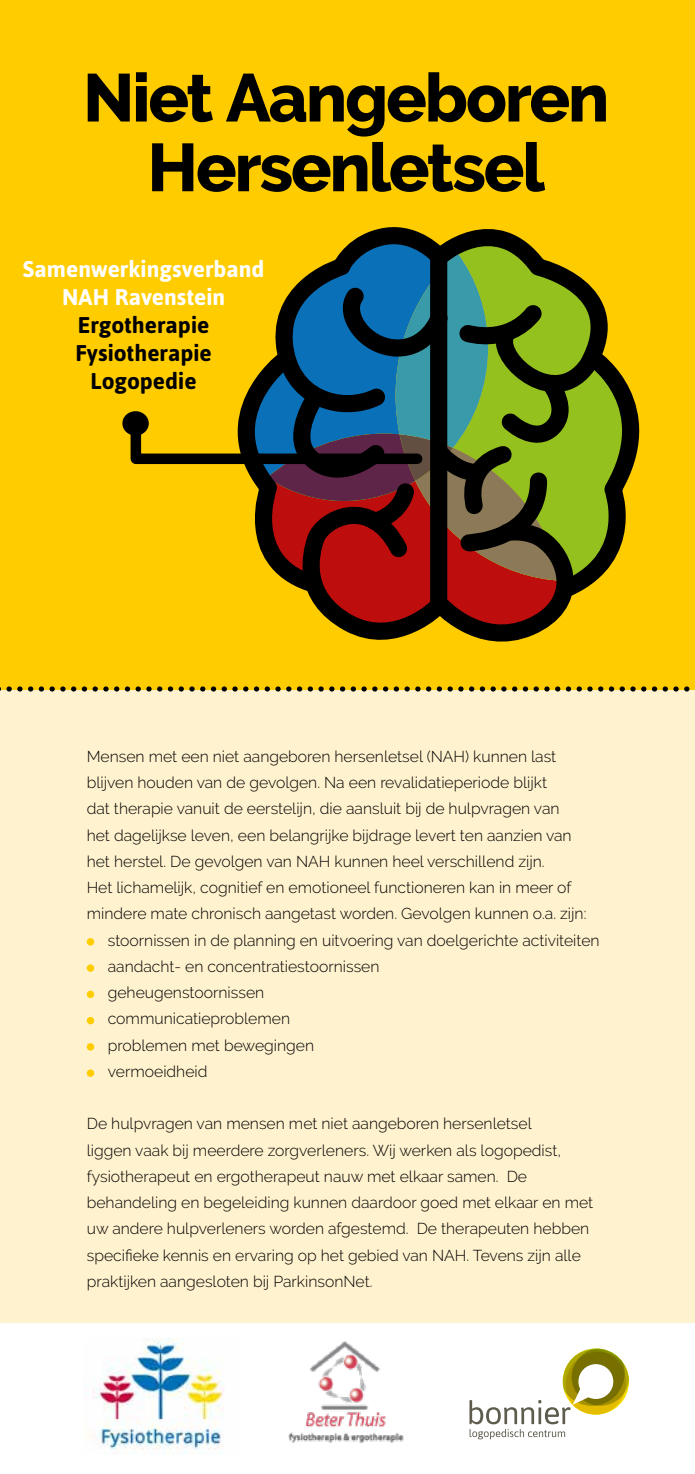
<style>
.page{position:relative;width:695px;height:1474px;background:#fff}
.page>*{position:absolute;margin:0;border:0;box-sizing:border-box;transform-origin:0 0}
.t1{font:800 67.55px/69.6px "Raleway";letter-spacing:-.03em;color:#000;text-align:center}
.t2{font:700 22.75px/28px "Asap";color:#000;text-align:center}
.t3{font:700 22.75px/28px "Asap";color:#fff;text-align:center}
.t4{font:300 15.75px/26.2px "Raleway";color:#000}
</style>
<div class="page">
<div style="left:0;top:637px;width:694px;height:685px;background:#fff2ce"></div>
<div style="left:0;top:0;width:694px;height:689px;background:#fc0"></div>
<div style="left:87px;top:938px;width:7px;height:7px;background:#fc0;border-radius:50%"></div>
<div style="left:87px;top:964px;width:7px;height:7px;background:#fc0;border-radius:50%"></div>
<div style="left:87px;top:990px;width:7px;height:8px;background:#fc0;border-radius:50%"></div>
<div style="left:87px;top:1016px;width:7px;height:8px;background:#fc0;border-radius:50%"></div>
<div style="left:87px;top:1043px;width:7px;height:7px;background:#fc0;border-radius:50%"></div>
<div style="left:87px;top:1069px;width:7px;height:7px;background:#fc0;border-radius:50%"></div>
<svg style="left:340px;top:227px;width:82px;height:26px"></svg>
<svg style="left:422px;top:229px;width:116px;height:24px"></svg>
<svg style="left:125px;top:253px;width:515px;height:389px"></svg>
<div style="left:122px;top:411px;width:27px;height:24px;background:#000;border-radius:50%"></div>
<svg style="left:0;top:686px;width:695px;height:5px"></svg>
<svg style="left:469px;top:1348px;width:160px;height:91px"></svg>
<img style="left:87px;top:1338px;width:137px;height:116px">
<img style="left:288px;top:1341px;width:116px;height:102px">
<h1 class="t1" style="left:83px;top:63px;width:527px">Niet Aangeboren<br>Hersenletsel</h1>
<h2 class="t3" style="left:23px;top:255px;width:243px">Samenwerkingsverband<br>NAH Ravenstein</h2>
<h2 class="t2" style="left:75px;top:311px;width:138px">Ergotherapie<br>Fysiotherapie<br>Logopedie</h2>
<p class="t4" style="left:87px;top:743px;width:471px">Mensen met een niet aangeboren hersenletsel (NAH) kunnen last</p>
<p class="t4" style="left:87px;top:769px;width:462px">blijven houden van de gevolgen. Na een revalidatieperiode blijkt</p>
<p class="t4" style="left:87px;top:795px;width:474px">dat therapie vanuit de eerstelijn, die aansluit bij de hulpvragen van</p>
<p class="t4" style="left:87px;top:821px;width:486px">het dagelijkse leven, een belangrijke bijdrage levert ten aanzien van</p>
<p class="t4" style="left:87px;top:848px;width:459px">het herstel. De gevolgen van NAH kunnen heel verschillend zijn.</p>
<p class="t4" style="left:87px;top:874px;width:486px">Het lichamelijk, cognitief en emotioneel functioneren kan in meer of</p>
<p class="t4" style="left:87px;top:900px;width:501px">mindere mate chronisch aangetast worden. Gevolgen kunnen o.a. zijn:</p>
<p class="t4" style="left:108px;top:926px;width:493px">stoornissen in de planning en uitvoering van doelgerichte activiteiten</p>
<p class="t4" style="left:108px;top:953px;width:273px">aandacht- en concentratiestoornissen</p>
<p class="t4" style="left:108px;top:979px;width:158px">geheugenstoornissen</p>
<p class="t4" style="left:108px;top:1005px;width:184px">communicatieproblemen</p>
<p class="t4" style="left:108px;top:1031px;width:208px">problemen met bewegingen</p>
<p class="t4" style="left:108px;top:1058px;width:101px">vermoeidheid</p>
<p class="t4" style="left:87px;top:1110px;width:508px">De hulpvragen van mensen met niet aangeboren hersenletsel<br>liggen vaak bij meerdere zorgverleners. Wij werken als logopedist, fysiotherapeut en ergotherapeut nauw met elkaar samen. De behandeling en begeleiding kunnen daardoor goed met elkaar en met uw andere hulpverleners worden afgestemd. De therapeuten hebben specifieke kennis en ervaring op het gebied van NAH. Tevens zijn alle praktijken aangesloten bij ParkinsonNet.</p>
</div>
